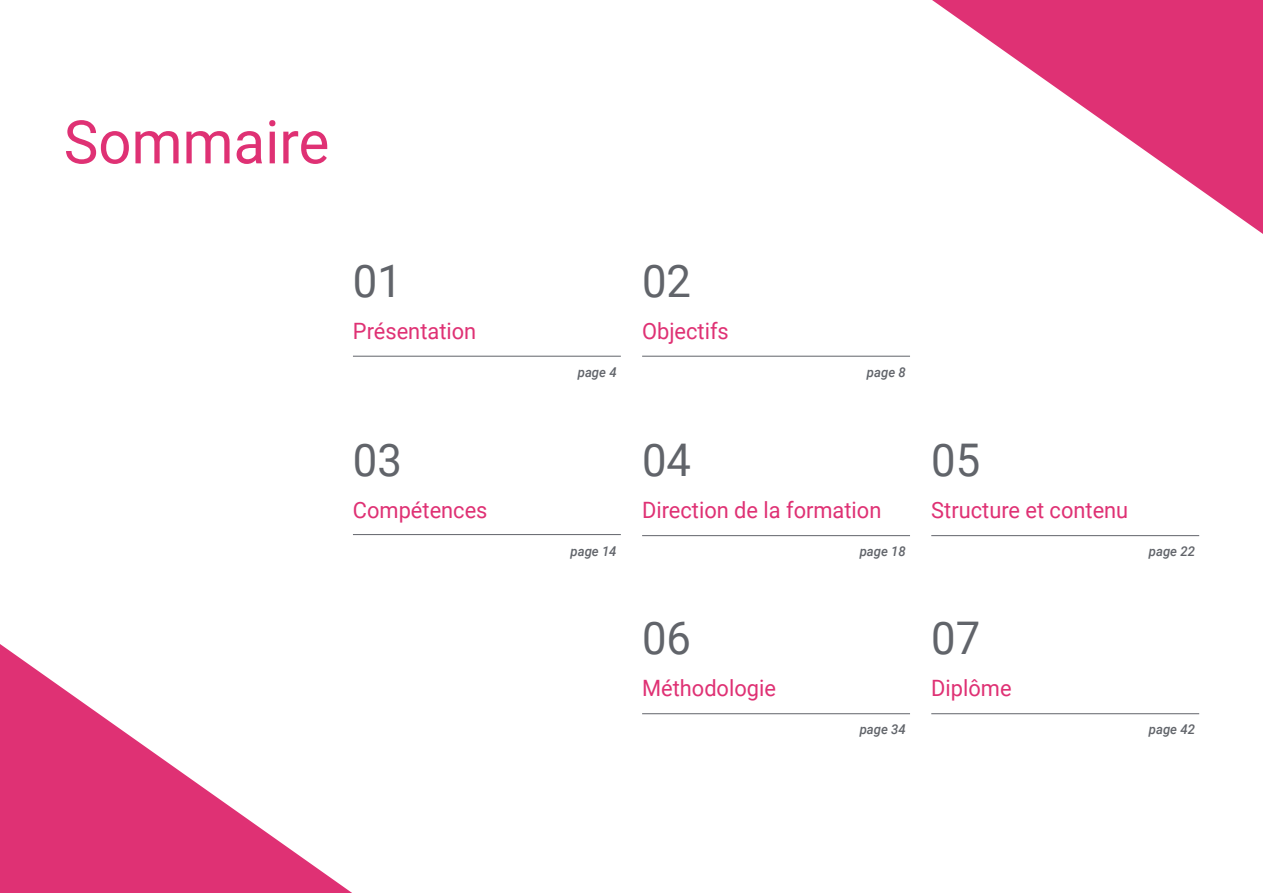
<style>
.page{position:relative;width:1263px;height:893px;background:#fff}
.page>*{position:absolute;margin:0;border:0;box-sizing:border-box;transform-origin:0 0}
.t1{font:60px "Roboto";color:#df3174}
.t2{font:45px "Roboto";color:#61646a}
.t3{font:22.5px "Roboto";color:#df3174}
.t4{font:italic 500 13.5px "Roboto";color:#61646a}
</style>
<div class="page">
<hr style="left:353px;top:356px;width:268px;height:1px;background:#61646a">
<hr style="left:931px;top:535px;width:268px;height:1px;background:#61646a">
<hr style="left:642px;top:535px;width:268px;height:1px;background:#61646a">
<hr style="left:642px;top:356px;width:268px;height:1px;background:#61646a">
<hr style="left:642px;top:713px;width:268px;height:1px;background:#61646a">
<hr style="left:353px;top:534px;width:268px;height:1px;background:#61646a">
<hr style="left:931px;top:713px;width:268px;height:1px;background:#61646a">
<svg style="left:0;top:644px;width:352px;height:249px"></svg>
<svg style="left:932px;top:0;width:331px;height:234px"></svg>
<h1 class="t1" style="left:64px;top:100px;width:267px">Sommaire</h1>
<h2 class="t2" style="left:353px;top:250px;width:51px">01</h2>
<h2 class="t2" style="left:642px;top:250px;width:51px">02</h2>
<p class="t3" style="left:353px;top:316px;width:125px">Présentation</p>
<p class="t3" style="left:642px;top:316px;width:88px">Objectifs</p>
<p class="t4" style="left:578px;top:363px;width:40px">page 4</p>
<p class="t4" style="left:867px;top:363px;width:40px">page 8</p>
<h2 class="t2" style="left:353px;top:428px;width:51px">03</h2>
<h2 class="t2" style="left:642px;top:428px;width:51px">04</h2>
<h2 class="t2" style="left:931px;top:428px;width:51px">05</h2>
<p class="t3" style="left:353px;top:494px;width:136px">Compétences</p>
<p class="t3" style="left:642px;top:494px;width:241px">Direction de la formation</p>
<p class="t3" style="left:931px;top:494px;width:198px">Structure et contenu</p>
<p class="t4" style="left:570px;top:541px;width:48px">page 14</p>
<p class="t4" style="left:860px;top:541px;width:48px">page 18</p>
<p class="t4" style="left:1149px;top:541px;width:48px">page 22</p>
<h2 class="t2" style="left:642px;top:606px;width:51px">06</h2>
<h2 class="t2" style="left:931px;top:606px;width:51px">07</h2>
<p class="t3" style="left:642px;top:672px;width:135px">Méthodologie</p>
<p class="t3" style="left:931px;top:672px;width:82px">Diplôme</p>
<p class="t4" style="left:860px;top:719px;width:48px">page 34</p>
<p class="t4" style="left:1149px;top:719px;width:48px">page 42</p>
</div>
